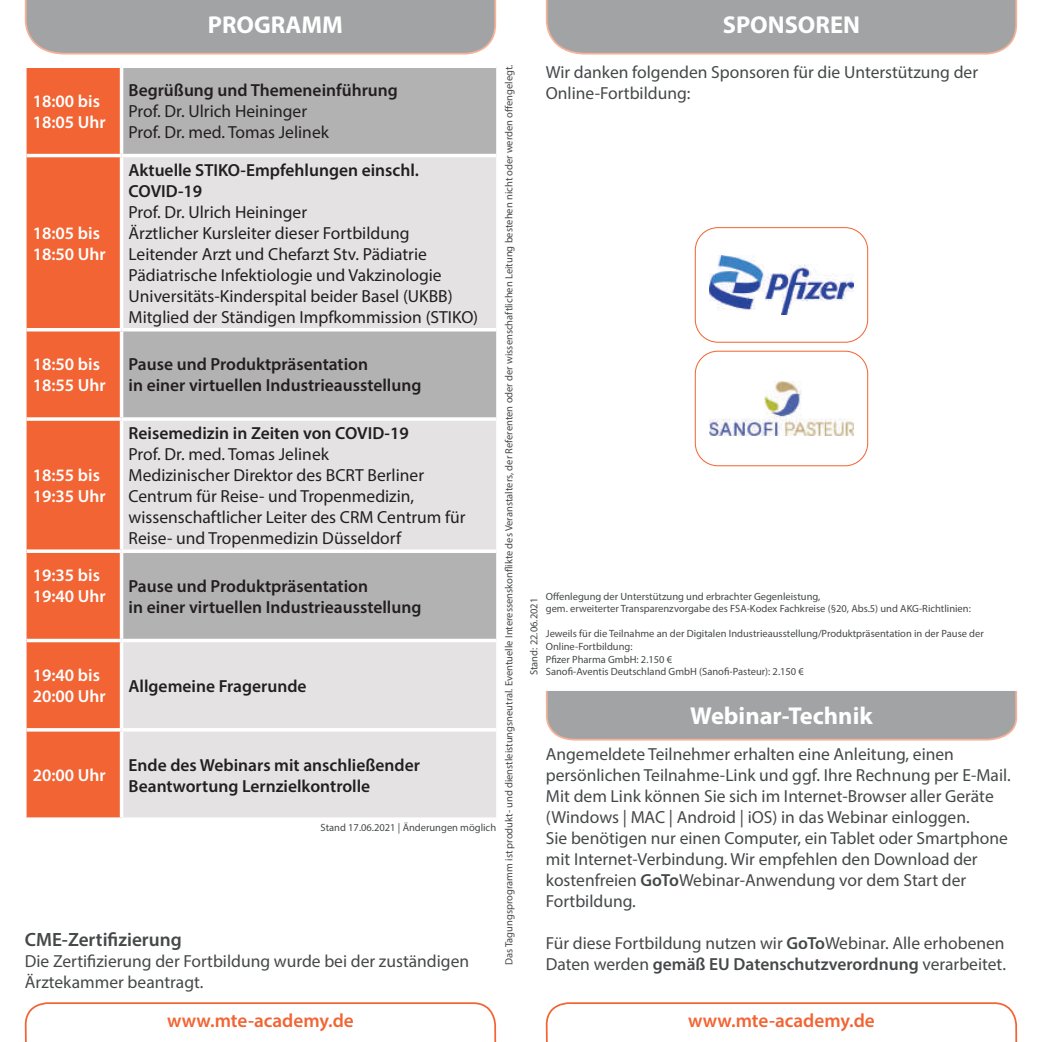
<style>
.page{position:relative;width:1042px;height:1042px;background:#fff}
.page>*{position:absolute;margin:0;border:0;box-sizing:border-box;transform-origin:0 0}
.t1{font:700 24.5px "Myriad Pro";color:#fff}
.t2{font:600 19.25px "Myriad Pro";color:#f26433}
.t3{font:600 19.25px "Myriad Pro";color:#454849}
.t4{font:17.5px/21px "Myriad Pro";color:#454849}
.t5{font:17.5px/21px "Myriad Pro";color:#231f20}
.t6{font:600 17.5px/21px "Myriad Pro";color:#231f20}
.t7{font:600 17.5px/21px "Myriad Pro";color:#fff}
.t8{font:10.5px/12.6px "Myriad Pro";color:#454849}
.s1{font-weight:600}
</style>
<div class="page">
<svg style="left:24px;top:0;width:473px;height:55px;background:#a7a6a6"></svg>
<svg style="left:545px;top:0;width:473px;height:55px;background:#a7a6a6"></svg>
<svg style="left:24px;top:1002px;width:473px;height:40px"></svg>
<svg style="left:545px;top:1002px;width:473px;height:40px"></svg>
<svg style="left:545px;top:691px;width:473px;height:50px;background:#a7a5a5"></svg>
<div style="left:27px;top:68px;width:93px;height:749px;background:#f26433"></div>
<div style="left:123px;top:68px;width:373px;height:86px;background:#b3b2b3"></div>
<svg style="left:123px;top:157px;width:373px;height:660px;background:#d7d5d5"></svg>
<hr style="left:27px;top:154px;width:95px;height:3px;background:#fff">
<hr style="left:27px;top:328px;width:95px;height:3px;background:#fff">
<svg style="left:27px;top:417px;width:95px;height:4px"></svg>
<svg style="left:27px;top:549px;width:95px;height:4px"></svg>
<hr style="left:27px;top:639px;width:95px;height:3px;background:#fff">
<hr style="left:27px;top:728px;width:95px;height:3px;background:#fff">
<svg style="left:25px;top:817px;width:97px;height:2px"></svg>
<hr style="left:122px;top:728px;width:374px;height:3px;background:#fff">
<hr style="left:122px;top:328px;width:374px;height:3px;background:#fff">
<svg style="left:122px;top:417px;width:374px;height:4px"></svg>
<svg style="left:123px;top:549px;width:373px;height:4px"></svg>
<hr style="left:122px;top:639px;width:374px;height:3px;background:#fff">
<svg style="left:695px;top:351px;width:173px;height:115px"></svg>
<img style="left:709px;top:382px;width:145px;height:53px">
<svg style="left:695px;top:227px;width:173px;height:116px"></svg>
<img style="left:709px;top:255px;width:144px;height:59px">
<h1 class="t1" style="left:208px;top:9px;width:137px">PROGRAMM</h1>
<p class="t7" style="left:33px;top:90px;width:75px">18:00 bis<br>18:05 Uhr</p>
<p class="t7" style="left:33px;top:222px;width:75px">18:05 bis<br>18:50 Uhr</p>
<p class="t6" style="left:129px;top:80px;width:271px">Begrüßung und Themeneinführung</p>
<p class="t5" style="left:129px;top:101px;width:202px">Prof. Dr. Ulrich Heininger<br>Prof. Dr. med. Tomas Jelinek</p>
<p class="t6" style="left:129px;top:159px;width:292px">Aktuelle STIKO-Empfehlungen einschl.<br>COVID-19</p>
<p class="t5" style="left:129px;top:201px;width:351px">Prof. Dr. Ulrich Heininger<br>Ärztlicher Kursleiter dieser Fortbildung Leitender Arzt und Chefarzt Stv. Pädiatrie Pädiatrische Infektiologie und Vakzinologie Universitäts-Kinderspital beider Basel (UKBB)<br>Mitglied der Ständigen Impfkommission (STIKO)</p>
<p class="t7" style="left:33px;top:354px;width:75px">18:50 bis<br>18:55 Uhr</p>
<p class="t6" style="left:129px;top:354px;width:294px">Pause und Produktpräsentation<br>in einer virtuellen Industrieausstellung</p>
<p class="t7" style="left:33px;top:464px;width:75px">18:55 bis<br>19:35 Uhr</p>
<p class="t6" style="left:129px;top:422px;width:282px">Reisemedizin in Zeiten von COVID-19</p>
<p class="t5" style="left:129px;top:443px;width:338px">Prof. Dr. med. Tomas Jelinek<br>Medizinischer Direktor des BCRT Berliner Centrum für Reise- und Tropenmedizin, wissenschaftlicher Leiter des CRM Centrum für Reise- und Tropenmedizin Düsseldorf</p>
<p class="t7" style="left:33px;top:564px;width:75px">19:35 bis<br>19:40 Uhr</p>
<p class="t6" style="left:129px;top:575px;width:294px">Pause und Produktpräsentation<br>in einer virtuellen Industrieausstellung</p>
<p class="t7" style="left:33px;top:664px;width:75px">19:40 bis<br>20:00 Uhr</p>
<p class="t6" style="left:129px;top:675px;width:180px">Allgemeine Fragerunde</p>
<p class="t7" style="left:33px;top:764px;width:75px">20:00 Uhr</p>
<p class="t6" style="left:129px;top:754px;width:293px">Ende des Webinars mit anschließender<br>Beantwortung Lernzielkontrolle</p>
<p class="t8" style="left:321px;top:821px;width:177px">Stand 17.06.2021 | Änderungen möglich</p>
<p class="t3" style="left:25px;top:927px;width:158px">CME-Zertifizierung</p>
<p class="t4" style="left:25px;top:950px;width:446px">Die Zertifizierung der Fortbildung wurde bei der zuständigen<br>Ärztekammer beantragt.</p>
<p class="t8" style="left:502px;top:965px;width:902px;rotate:-90deg">Das Tagungsprogramm ist produkt- und dienstleistungsneutral. Eventuelle Interessenskonflikte des Veranstalters, der Referenten oder der wissenschaftlichen Leitung bestehen nicht oder werden offengelegt.</p>
<h1 class="t1" style="left:723px;top:9px;width:139px">SPONSOREN</h1>
<p class="t4" style="left:546px;top:61px;width:434px">Wir danken folgenden Sponsoren für die Unterstützung der<br>Online-Fortbildung:</p>
<p class="t8" style="left:527px;top:675px;width:79px;rotate:-90deg">Stand: 22.06.2021</p>
<p class="t8" style="left:546px;top:589px;width:427px">Offenlegung der Unterstützung und erbrachter Gegenleistung,<br>gem. erweiterter Transparenzvorgabe des FSA-Kodex Fachkreise (§20, Abs.5) und AKG-Richtlinien:</p>
<p class="t8" style="left:546px;top:627px;width:440px">Jeweils für die Teilnahme an der Digitalen Industrieausstellung/Produktpräsentation in der Pause der Online-Fortbildung:<br>Pfizer Pharma GmbH: 2.150 €<br>Sanofi-Aventis Deutschland GmbH (Sanofi-Pasteur): 2.150 €</p>
<h1 class="t1" style="left:690px;top:700px;width:184px">Webinar-Technik</h1>
<p class="t4" style="left:546px;top:743px;width:466px">Angemeldete Teilnehmer erhalten eine Anleitung, einen persönlichen Teilnahme-Link und ggf. Ihre Rechnung per E-Mail.<br>Mit dem Link können Sie sich im Internet-Browser aller Geräte (Windows | MAC | Android | iOS) in das Webinar einloggen.<br>Sie benötigen nur einen Computer, ein Tablet oder Smartphone mit Internet-Verbindung. Wir empfehlen den Download der kostenfreien <span class="s1">GoTo</span>Webinar-Anwendung vor dem Start der Fortbildung.</p>
<p class="t4" style="left:546px;top:932px;width:462px">Für diese Fortbildung nutzen wir <span class="s1">GoTo</span>Webinar. Alle erhobenen<br>Daten werden <span class="s1">gemäß EU Datenschutzverordnung</span> verarbeitet.</p>
<p class="t2" style="left:167px;top:1008px;width:188px">www.mte-academy.de</p>
<p class="t2" style="left:688px;top:1008px;width:188px">www.mte-academy.de</p>
</div>
